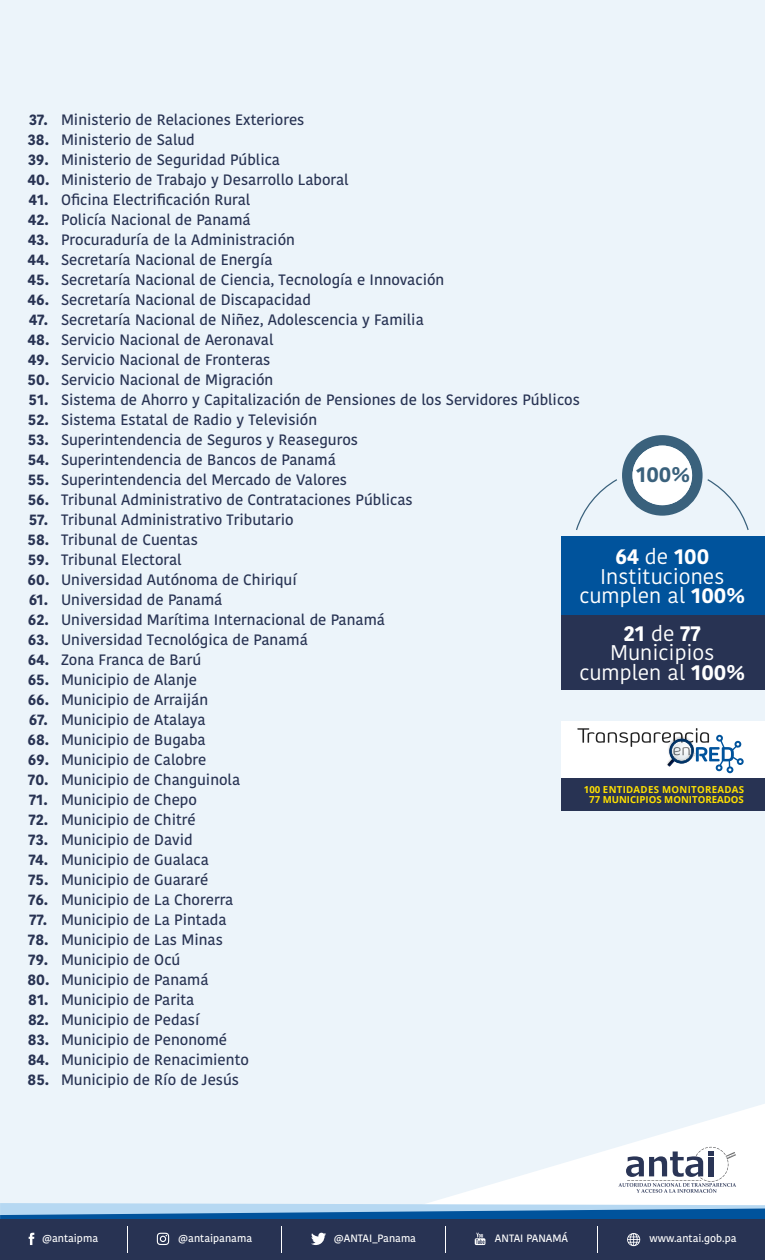
<style>
.page{position:relative;width:765px;height:1260px;background:#ecf4fa}
.page>*{position:absolute;margin:0;border:0;box-sizing:border-box;transform-origin:0 0}
.t1{font:21.12px/19.6px "Kohinoor Devanagari";color:#fff;text-align:center}
.t2{font:700 21.12px "Kohinoor Devanagari";color:#3a617c}
.t3{font:500 15px/20px "Kohinoor Bangla";color:#283353}
.t4{font:700 15px/20px "Kohinoor Devanagari";color:#283353}
.t5{font:500 10.62px "Kohinoor Bangla";color:#fff}
.t6{font:700 9.62px "Open Sans";color:#ffe000}
.t7{font:700 9.62px "Open Sans";letter-spacing:.03em;color:#ffe000}
.s1{font-weight:700}
</style>
<div class="page">
<svg style="left:430px;top:1104px;width:335px;height:99px"></svg>
<svg style="left:0;top:1203px;width:765px;height:6px;background:#c1def3"></svg>
<svg style="left:0;top:1209px;width:765px;height:10px;background:#3278b4"></svg>
<div style="left:0;top:1219px;width:765px;height:41px;background:#283353"></div>
<svg style="left:157px;top:1233px;width:12px;height:12px"></svg>
<svg style="left:311px;top:1233px;width:15px;height:12px"></svg>
<svg style="left:475px;top:1233px;width:10px;height:12px"></svg>
<svg style="left:29px;top:1233px;width:5px;height:12px"></svg>
<svg style="left:627px;top:1233px;width:13px;height:13px"></svg>
<svg style="left:127px;top:1226px;width:1px;height:27px"></svg>
<svg style="left:281px;top:1226px;width:1px;height:27px"></svg>
<svg style="left:445px;top:1226px;width:1px;height:27px"></svg>
<svg style="left:597px;top:1226px;width:1px;height:27px"></svg>
<svg style="left:618px;top:1147px;width:118px;height:46px;background:#cbcdd5"></svg>
<div style="left:561px;top:778px;width:204px;height:33px;background:#283353"></div>
<div style="left:561px;top:722px;width:204px;height:56px;background:#fff"></div>
<svg style="left:577px;top:728px;width:167px;height:45px"></svg>
<img style="left:687px;top:748px;width:11px;height:14px">
<svg style="left:576px;top:435px;width:173px;height:95px"></svg>
<div style="left:633px;top:446px;width:59px;height:59px;background:#fff;border-radius:50%"></div>
<div style="left:561px;top:536px;width:204px;height:79px;background:#00539c"></div>
<div style="left:561px;top:615px;width:204px;height:74px;background:#283353"></div>
<p class="t4" style="left:27px;top:109px;width:24px">37.<br>38.<br>39.<br>40.<br>41.<br>42.<br>43.<br>44.<br>45.<br>46.<br>47.<br>48.<br>49.<br>50.<br>51.<br>52.<br>53.<br>54.<br>55.<br>56.<br>57.<br>58.<br>59.<br>60.<br>61.<br>62.<br>63.<br>64.<br>65.<br>66.<br>67.<br>68.<br>69.<br>70.<br>71.<br>72.<br>73.<br>74.<br>75.<br>76.<br>77.<br>78.<br>79.<br>80.<br>81.<br>82.<br>83.<br>84.<br>85.</p>
<p class="t3" style="left:61px;top:109px;width:520px">Ministerio de Relaciones Exteriores<br>Ministerio de Salud<br>Ministerio de Seguridad Pública<br>Ministerio de Trabajo y Desarrollo Laboral<br>Oficina Electrificación Rural<br>Policía Nacional de Panamá<br>Procuraduría de la Administración<br>Secretaría Nacional de Energía<br>Secretaría Nacional de Ciencia, Tecnología e Innovación<br>Secretaría Nacional de Discapacidad<br>Secretaría Nacional de Niñez, Adolescencia y Familia<br>Servicio Nacional de Aeronaval<br>Servicio Nacional de Fronteras<br>Servicio Nacional de Migración<br>Sistema de Ahorro y Capitalización de Pensiones de los Servidores Públicos<br>Sistema Estatal de Radio y Televisión<br>Superintendencia de Seguros y Reaseguros<br>Superintendencia de Bancos de Panamá<br>Superintendencia del Mercado de Valores<br>Tribunal Administrativo de Contrataciones Públicas<br>Tribunal Administrativo Tributario<br>Tribunal de Cuentas<br>Tribunal Electoral<br>Universidad Autónoma de Chiriquí<br>Universidad de Panamá<br>Universidad Marítima Internacional de Panamá<br>Universidad Tecnológica de Panamá<br>Zona Franca de Barú<br>Municipio de Alanje<br>Municipio de Arraiján<br>Municipio de Atalaya<br>Municipio de Bugaba<br>Municipio de Calobre<br>Municipio de Changuinola<br>Municipio de Chepo<br>Municipio de Chitré<br>Municipio de David<br>Municipio de Gualaca<br>Municipio de Guararé<br>Municipio de La Chorerra<br>Municipio de La Pintada<br>Municipio de Las Minas<br>Municipio de Ocú<br>Municipio de Panamá<br>Municipio de Parita<br>Municipio de Pedasí<br>Municipio de Penonomé<br>Municipio de Renacimiento<br>Municipio de Río de Jesús</p>
<h1 class="t2" style="left:636px;top:456px;width:55px">100%</h1>
<h1 class="t1" style="left:579px;top:547px;width:167px"><span class="s1">64</span> de <span class="s1">100<br></span>Instituciones cumplen al <span class="s1">100%</span></h1>
<h1 class="t1" style="left:579px;top:624px;width:167px"><span class="s1">21</span> de <span class="s1">77<br></span>Municipios cumplen al <span class="s1">100%</span></h1>
<p class="t7" style="left:584px;top:783px;width:162px">100 ENTIDADES MONITOREADAS</p>
<p class="t6" style="left:589px;top:793px;width:156px">77 MUNICIPIOS MONITOREADOS</p>
<p class="t5" style="left:42px;top:1230px;width:58px">@antaipma</p>
<p class="t5" style="left:178px;top:1230px;width:75px">@antaipanama</p>
<p class="t5" style="left:334px;top:1230px;width:84px">@ANTAI_Panama</p>
<p class="t5" style="left:495px;top:1230px;width:75px">ANTAI PANAMÁ</p>
<p class="t5" style="left:650px;top:1230px;width:89px">www.antai.gob.pa</p>
</div>
